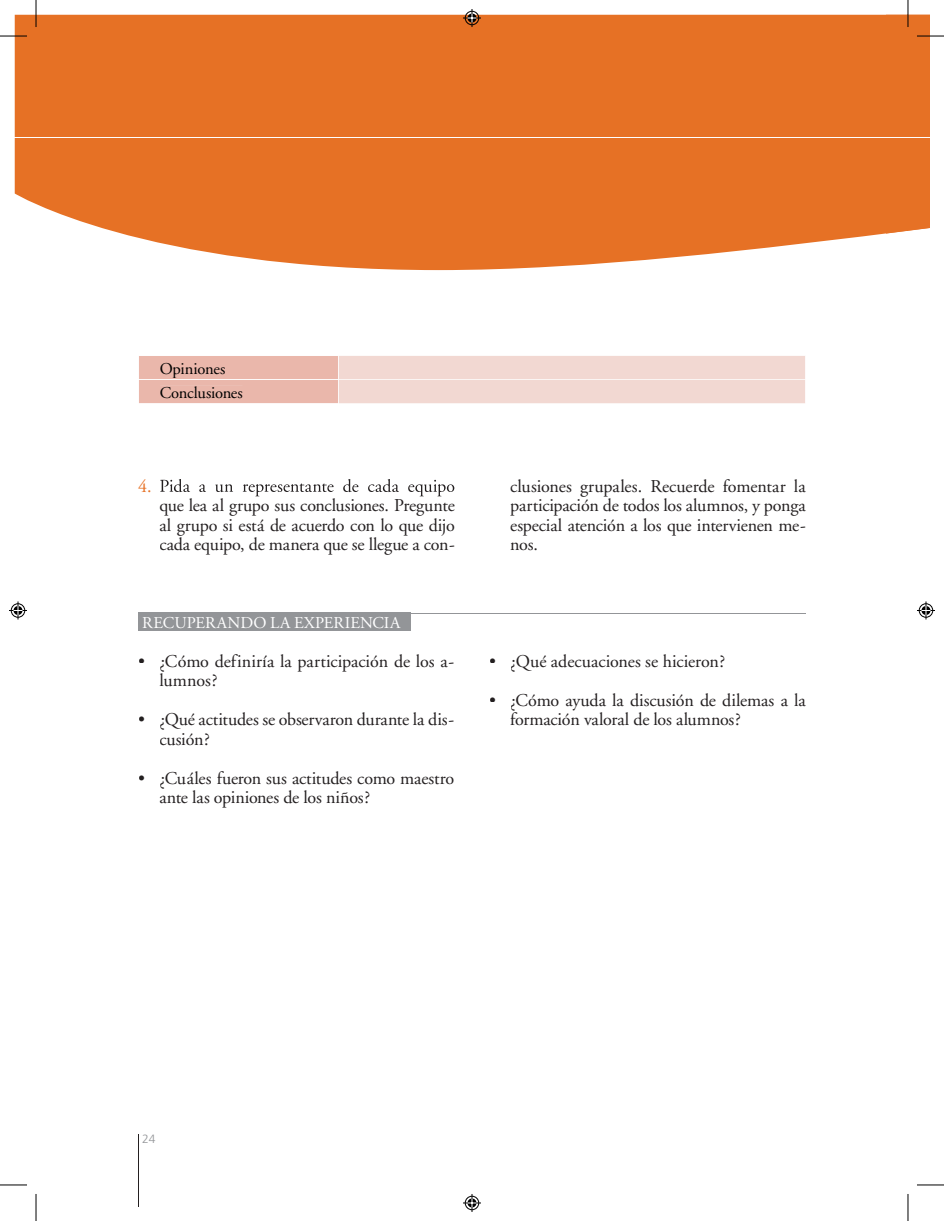
<style>
.page{position:relative;width:944px;height:1221px;background:#fff}
.page>*{position:absolute;margin:0;border:0;box-sizing:border-box;transform-origin:0 0}
.t1{font:18px/19.5px "Adobe Garamond";letter-spacing:-.01em;color:#231f20}
.t2{font:18px "Adobe Garamond";color:#e67125}
.t3{font:16.5px "Adobe Garamond";color:#fff}
.t4{font:16.5px/24px "Adobe Garamond";letter-spacing:-.02em;color:#000}
.t5{font:300 12px "Frutiger";color:#939598}
</style>
<div class="page">
<hr style="left:138px;top:1133px;width:1px;height:72px;background:#231f20">
<svg style="left:15px;top:15px;width:871px;height:255px;background:#e77a34"></svg>
<div style="left:138px;top:612px;width:272px;height:19px;background:#939598"></div>
<hr style="left:138px;top:612px;width:668px;height:1px;background:#939598">
<svg style="left:160px;top:479px;width:295px;height:17px"></svg>
<hr style="left:15px;top:137px;width:914px;height:1px;background:#fff">
<svg style="left:139px;top:356px;width:666px;height:48px;background:#f0d1ca"></svg>
<div style="left:160px;top:362px;width:65px;height:16px;background:#eab7ab"></div>
<div style="left:160px;top:386px;width:82px;height:12px;background:#eab7ab"></div>
<svg style="left:36px;top:0;width:1px;height:27px"></svg>
<svg style="left:0;top:36px;width:27px;height:1px"></svg>
<svg style="left:886px;top:0;width:58px;height:234px"></svg>
<svg style="left:36px;top:1194px;width:1px;height:26px"></svg>
<svg style="left:0;top:1184px;width:27px;height:1px"></svg>
<svg style="left:907px;top:1194px;width:1px;height:26px"></svg>
<svg style="left:917px;top:1184px;width:27px;height:1px"></svg>
<svg style="left:463px;top:9px;width:18px;height:18px"></svg>
<svg style="left:463px;top:1194px;width:18px;height:17px"></svg>
<svg style="left:9px;top:601px;width:18px;height:18px"></svg>
<svg style="left:917px;top:601px;width:18px;height:18px"></svg>
<p class="t4" style="left:160px;top:357px;width:85px">Opiniones<br>Conclusiones</p>
<p class="t2" style="left:138px;top:476px;width:15px">4.</p>
<p class="t1" style="left:159px;top:496px;width:297px;text-align:justify">que lea al grupo sus conclusiones. Pregunte al grupo si está de acuerdo con lo que dijo cada equipo, de manera que se llegue a con-</p>
<p class="t3" style="left:142px;top:613px;width:260px">RECUPERANDO LA EXPERIENCIA</p>
<p class="t1" style="left:159px;top:651px;width:296px;text-indent:-21px">• ¿Cómo definiría la participación de los a&shy;lumnos?</p>
<p class="t1" style="left:159px;top:710px;width:296px;text-indent:-21px">• ¿Qué actitudes se observaron durante la dis&shy;cusión?</p>
<p class="t1" style="left:159px;top:768px;width:296px;text-indent:-21px">• ¿Cuáles fueron sus actitudes como maestro ante las opiniones de los niños?</p>
<p class="t1" style="left:510px;top:476px;width:297px;text-align:justify">clusiones grupales. Recuerde fomentar la participación de todos los alumnos, y ponga especial atención a los que intervienen me&shy;nos.</p>
<p class="t1" style="left:489px;top:651px;width:238px">• ¿Qué adecuaciones se hicieron?</p>
<p class="t1" style="left:510px;top:690px;width:297px;text-indent:-21px">• ¿Cómo ayuda la discusión de dilemas a la formación valoral de los alumnos?</p>
<p class="t5" style="left:142px;top:1131px;width:15px">24</p>
</div>
